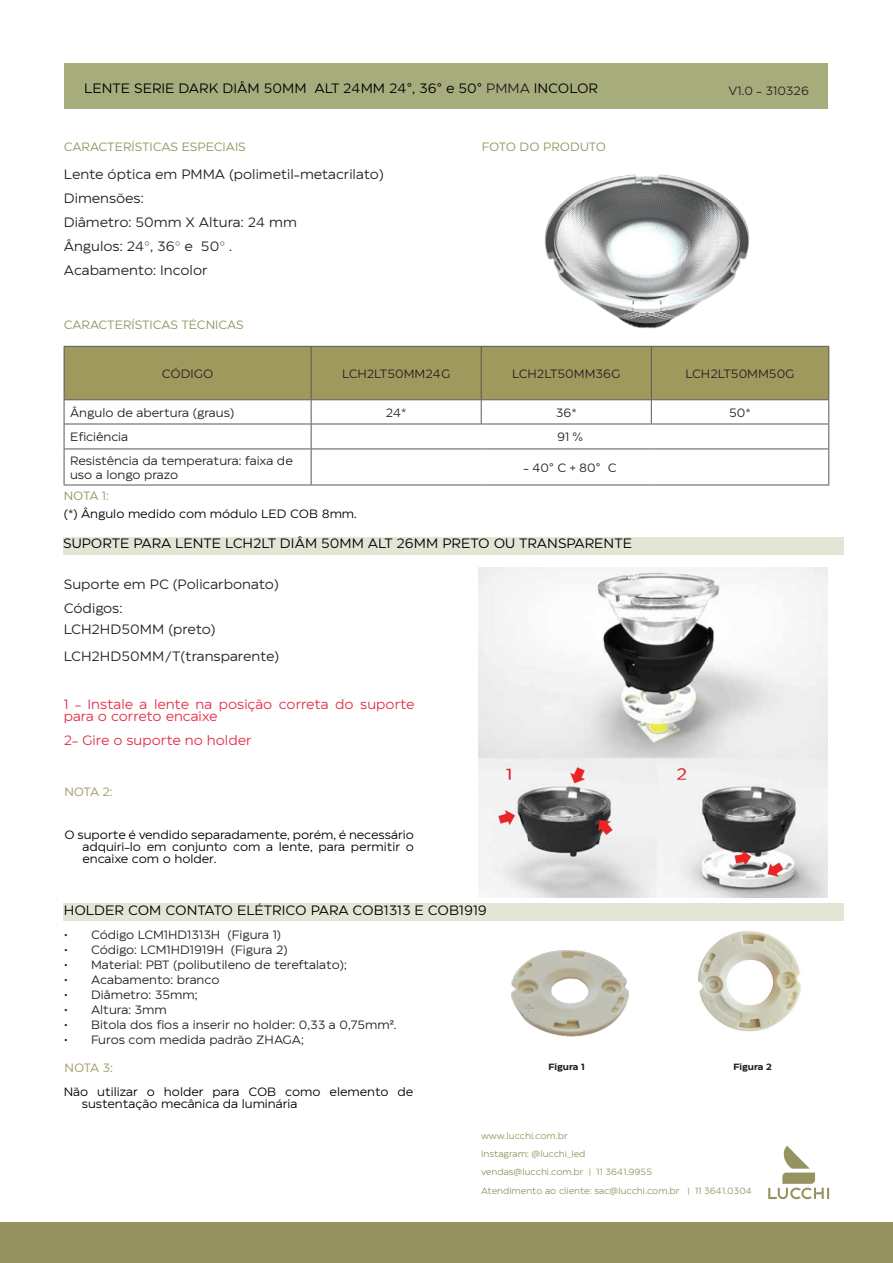
<style>
.page{position:relative;width:893px;height:1263px;background:#fff}
.page>*{position:absolute;margin:0;border:0;box-sizing:border-box;transform-origin:0 0}
.t1{font:13.5px "Eastman";color:#231f20}
.Textos{font:13.5px "Eastman";color:#000}
.t2{font:13.5px/12px "Eastman";color:#e42f48}
.t3{font:12px/14.4px "Eastman";color:#231f20}
.Textos-2{font:12px/12px "Eastman";color:#000;text-align:justify}
.Textos-3{font:12px "Eastman";color:#959360}
.t4{font:12px "Eastman";letter-spacing:-.05em;color:#9f985c}
.Contato{font:9px "Eastman";color:#959360}
.t5{font:700 9px "Eastman";color:#231f20}
.s1{font-family:"Arial"}
.s2{color:#231f20}
</style>
<div class="page">
<div style="left:0;top:1223px;width:893px;height:40px;background:#959360"></div>
<svg style="left:768px;top:1146px;width:61px;height:53px"></svg>
<svg style="left:65px;top:450px;width:763px;height:35px"></svg>
<svg style="left:64px;top:346px;width:765px;height:103px"></svg>
<hr style="left:64px;top:449px;width:247px;height:1px;background:#575756">
<hr style="left:64px;top:449px;width:1px;height:36px;background:#575756">
<hr style="left:64px;top:485px;width:247px;height:1px;background:#575756">
<hr style="left:311px;top:449px;width:170px;height:1px;background:#575756">
<hr style="left:311px;top:449px;width:1px;height:36px;background:#575756">
<hr style="left:481px;top:449px;width:170px;height:1px;background:#575756">
<hr style="left:651px;top:449px;width:178px;height:1px;background:#575756">
<hr style="left:828px;top:449px;width:1px;height:36px;background:#575756">
<hr style="left:311px;top:485px;width:170px;height:1px;background:#575756">
<hr style="left:481px;top:485px;width:170px;height:1px;background:#575756">
<hr style="left:651px;top:485px;width:178px;height:1px;background:#575756">
<img style="left:511px;top:950px;width:118px;height:87px">
<div style="left:64px;top:904px;width:780px;height:17px;background:#e4e5d4"></div>
<div style="left:64px;top:64px;width:764px;height:45px;background:#a7ac7c"></div>
<img style="left:544px;top:174px;width:206px;height:155px">
<div style="left:63px;top:537px;width:780px;height:17px;background:#e4e5d4"></div>
<img style="left:478px;top:567px;width:350px;height:330px">
<img style="left:698px;top:931px;width:103px;height:101px">
<p class="Textos" style="left:84px;top:78px;width:515px">LENTE SERIE DARK DIÂM 50MM ALT 24MM 24<span class="s1">°</span>, 36<span class="s1">°</span> e 50<span class="s1">°</span> <span class="s2">PMMA</span> INCOLOR</p>
<p class="Textos-3" style="left:64px;top:137px;width:184px">CARACTERÍSTICAS ESPECIAIS</p>
<p class="Textos-3" style="left:482px;top:137px;width:126px">FOTO DO PRODUTO</p>
<p class="t1" style="left:64px;top:164px;width:322px">Lente óptica em PMMA (polimetil-metacrilato)</p>
<p class="t1" style="left:64px;top:188px;width:81px">Dimensões:</p>
<p class="t1" style="left:64px;top:212px;width:235px">Diâmetro: 50mm X Altura: 24 mm</p>
<p class="t1" style="left:64px;top:236px;width:170px">Ângulos: 24°, 36° e 50° .</p>
<p class="t1" style="left:64px;top:260px;width:145px">Acabamento: Incolor</p>
<p class="Textos-3" style="left:64px;top:315px;width:181px">CARACTERÍSTICAS TÉCNICAS</p>
<p class="t3" style="left:729px;top:82px;width:82px">V1.0 - 310326</p>
<p class="t3" style="left:162px;top:365px;width:53px">CÓDIGO</p>
<p class="t3" style="left:342px;top:365px;width:110px">LCH2LT50MM24G</p>
<p class="t3" style="left:512px;top:365px;width:110px">LCH2LT50MM36G</p>
<p class="t3" style="left:686px;top:365px;width:110px">LCH2LT50MM50G</p>
<p class="t3" style="left:70px;top:404px;width:166px">Ângulo de abertura (graus)</p>
<p class="t3" style="left:386px;top:404px;width:23px">24*</p>
<p class="t3" style="left:556px;top:404px;width:23px">36*</p>
<p class="t3" style="left:729px;top:404px;width:23px">50*</p>
<p class="t3" style="left:70px;top:429px;width:60px">Eficiência</p>
<p class="t3" style="left:557px;top:429px;width:27px">91 %</p>
<p class="t3" style="left:70px;top:452px;width:224px">Resistência da temperatura: faixa de uso a longo prazo</p>
<p class="t3" style="left:523px;top:459px;width:95px">- 40<span class="s1">°</span> C + 80<span class="s1">°</span> C</p>
<p class="Textos-3" style="left:64px;top:487px;width:46px">NOTA 1:</p>
<p class="Textos-2" style="left:64px;top:507px;width:295px">(*) Ângulo medido com módulo LED COB 8mm.</p>
<p class="Textos" style="left:63px;top:533px;width:570px">SUPORTE PARA LENTE LCH2LT DIÂM 50MM ALT 26MM PRETO OU TRANSPARENTE</p>
<p class="t1" style="left:64px;top:574px;width:217px">Suporte em PC (Policarbonato)</p>
<p class="t1" style="left:64px;top:598px;width:60px">Códigos:</p>
<p class="t1" style="left:64px;top:619px;width:153px">LCH2HD50MM (preto)</p>
<p class="t1" style="left:64px;top:646px;width:217px">LCH2HD50MM/T(transparente)</p>
<p class="t2" style="left:64px;top:697px;width:352px">1 - Instale a lente na posição correta do suporte para o correto encaixe</p>
<p class="t2" style="left:64px;top:733px;width:189px">2- Gire o suporte no holder</p>
<p class="t4" style="left:64px;top:783px;width:50px">NOTA 2:</p>
<p class="Textos-2" style="left:82px;top:827px;width:333px;text-indent:-18px">O suporte é vendido separadamente, porém, é necessário adquiri-lo em conjunto com a lente, para permitir o encaixe com o holder.</p>
<p class="Textos" style="left:64px;top:900px;width:424px">HOLDER COM CONTATO ELÉTRICO PARA COB1313 E COB1919</p>
<p class="t3" style="left:64px;top:926px;width:219px">• Código LCM1HD1313H (Figura 1)</p>
<p class="t3" style="left:64px;top:941px;width:225px">• Código: LCM1HD1919H (Figura 2)</p>
<p class="t3" style="left:64px;top:956px;width:284px">• Material: PBT (polibutileno de tereftalato);</p>
<p class="t3" style="left:64px;top:971px;width:157px">• Acabamento: branco</p>
<p class="t3" style="left:64px;top:986px;width:135px">• Diâmetro: 35mm;</p>
<p class="t3" style="left:64px;top:1001px;width:104px">• Altura: 3mm</p>
<p class="t3" style="left:64px;top:1016px;width:334px">• Bitola dos fios a inserir no holder: 0,33 a 0,75mm<span class="s1">²</span>.</p>
<p class="t3" style="left:64px;top:1031px;width:241px">• Furos com medida padrão ZHAGA;</p>
<p class="t4" style="left:64px;top:1059px;width:50px">NOTA 3:</p>
<p class="Textos-2" style="left:82px;top:1084px;width:333px;text-indent:-18px">Não utilizar o holder para COB como elemento de sustentação mecânica da luminária</p>
<p class="t5" style="left:549px;top:1060px;width:38px">Figura 1</p>
<p class="t5" style="left:733px;top:1060px;width:40px">Figura 2</p>
<p class="Contato" style="left:481px;top:1129px;width:88px">www.lucchi.com.br</p>
<p class="Contato" style="left:481px;top:1147px;width:106px">Instagram: @lucchi_led</p>
<p class="Contato" style="left:481px;top:1165px;width:173px">vendas@lucchi.com.br | 11 3641.9955</p>
<p class="Contato" style="left:481px;top:1183px;width:272px">Atendimento ao cliente: sac@lucchi.com.br | 11 3641.0304</p>
</div>
